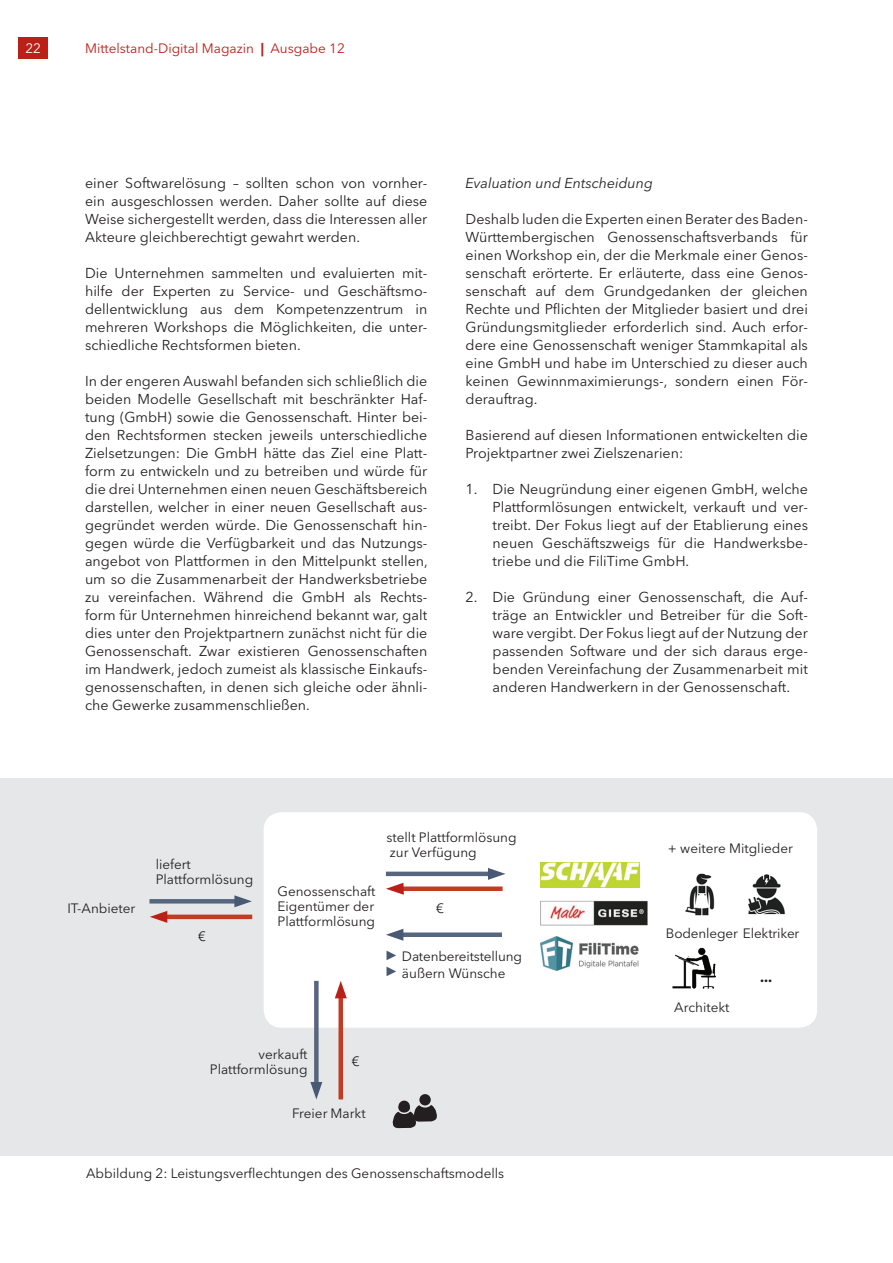
<style>
.page{position:relative;width:893px;height:1263px;background:#fff}
.page>*{position:absolute;margin:0;border:0;box-sizing:border-box;transform-origin:0 0}
.t1{font:14.25px/18px "Avenir Next LT Pro";color:#231f20;text-align:justify}
.t2{font:italic 14.25px "Avenir Next LT Pro";color:#231f20}
.t3{font:13.5px/15px "Avenir Next LT Pro";color:#231f20}
.t4{font:13.5px "Avenir Next LT Pro";color:#bb2018}
.t5{font:700 13.5px "Avenir Next LT Pro";color:#231f20}
.t6{font:13.5px "Avenir Next LT Pro";color:#fff}
.s1{font-weight:700}
.s2{font-family:"Arial";color:#4a5973}
</style>
<div class="page">
<div style="left:18px;top:37px;width:30px;height:21px;background:#bb2018"></div>
<div style="left:0;top:778px;width:893px;height:378px;background:#e6e7e9"></div>
<div style="left:264px;top:812px;width:553px;height:216px;background:#fff;border-radius:18px"></div>
<img style="left:541px;top:862px;width:99px;height:26px">
<img style="left:541px;top:937px;width:98px;height:34px">
<img style="left:541px;top:900px;width:106px;height:26px">
<hr style="left:149px;top:899px;width:90px;height:4px;background:#57667f">
<svg style="left:234px;top:895px;width:18px;height:12px"></svg>
<div style="left:163px;top:914px;width:89px;height:5px;background:#c23c24"></div>
<svg style="left:150px;top:911px;width:17px;height:12px"></svg>
<hr style="left:386px;top:872px;width:102px;height:4px;background:#57667f">
<svg style="left:488px;top:868px;width:17px;height:12px"></svg>
<div style="left:401px;top:886px;width:102px;height:5px;background:#c23c24"></div>
<svg style="left:386px;top:883px;width:18px;height:12px"></svg>
<div style="left:400px;top:932px;width:102px;height:5px;background:#57667f"></div>
<svg style="left:386px;top:929px;width:17px;height:12px"></svg>
<div style="left:314px;top:981px;width:5px;height:102px;background:#57667f"></div>
<svg style="left:310px;top:1082px;width:12px;height:17px"></svg>
<div style="left:338px;top:997px;width:5px;height:102px;background:#c23c24"></div>
<svg style="left:335px;top:981px;width:12px;height:17px"></svg>
<img style="left:685px;top:873px;width:100px;height:43px">
<svg style="left:398px;top:1100px;width:12px;height:12px"></svg>
<svg style="left:392px;top:1104px;width:45px;height:24px"></svg>
<div style="left:418px;top:1095px;width:14px;height:12px;border:2px solid #e6e7e9;border-radius:50%"></div>
<div style="left:419px;top:1094px;width:12px;height:11px;background:#231f20;border-radius:50%"></div>
<img style="left:672px;top:947px;width:44px;height:42px">
<p class="t6" style="left:25px;top:40px;width:17px">22</p>
<p class="t4" style="left:85px;top:40px;width:261px">Mittelstand-Digital Magazin <span class="s1">|</span> Ausgabe 12</p>
<p class="t1" style="left:85px;top:174px;width:344px">einer Softwarelösung – sollten schon von vornher&shy;ein ausgeschlossen werden. Daher sollte auf diese Weise sichergestellt werden, dass die Interessen aller Akteure gleichberechtigt gewahrt werden.</p>
<p class="t1" style="left:85px;top:264px;width:344px">Die Unternehmen sammelten und evaluierten mit&shy;hilfe der Experten zu Service- und Geschäftsmo&shy;dellentwicklung aus dem Kompetenzzentrum in mehreren Workshops die Möglichkeiten, die unter&shy;schiedliche Rechtsformen bieten.</p>
<p class="t1" style="left:85px;top:372px;width:344px">In der engeren Auswahl befanden sich schließlich die beiden Modelle Gesellschaft mit beschränkter Haf&shy;tung (GmbH) sowie die Genossenschaft. Hinter bei&shy;den Rechtsformen stecken jeweils unterschiedliche Zielsetzungen: Die GmbH hätte das Ziel eine Platt&shy;form zu entwickeln und zu betreiben und würde für die drei Unternehmen einen neuen Geschäftsbereich darstellen, welcher in einer neuen Gesellschaft aus&shy;gegründet werden würde. Die Genossenschaft hin&shy;gegen würde die Verfügbarkeit und das Nutzungs&shy;angebot von Plattformen in den Mittelpunkt stellen, um so die Zusammenarbeit der Handwerksbetriebe zu vereinfachen. Während die GmbH als Rechts&shy;form für Unternehmen hinreichend bekannt war, galt dies unter den Projektpartnern zunächst nicht für die Genossenschaft. Zwar existieren Genossenschaften im Handwerk, jedoch zumeist als klassische Einkaufs&shy;genossenschaften, in denen sich gleiche oder ähnli&shy;che Gewerke zusammenschließen.</p>
<p class="t2" style="left:466px;top:175px;width:189px">Evaluation und Entscheidung</p>
<p class="t1" style="left:466px;top:210px;width:344px">Deshalb luden die Experten einen Berater des Baden-Württembergischen Genossenschaftsverbands für einen Workshop ein, der die Merkmale einer Genos&shy;senschaft erörterte. Er erläuterte, dass eine Genos&shy;senschaft auf dem Grundgedanken der gleichen Rechte und Pflichten der Mitglieder basiert und drei Gründungsmitglieder erforderlich sind. Auch erfor&shy;dere eine Genossenschaft weniger Stammkapital als eine GmbH und habe im Unterschied zu dieser auch keinen Gewinnmaximierungs-, sondern einen För&shy;derauftrag.</p>
<p class="t1" style="left:466px;top:426px;width:344px">Basierend auf diesen Informationen entwickelten die<br>Projektpartner zwei Zielszenarien:</p>
<p class="t1" style="left:493px;top:480px;width:317px;text-indent:-27px">1. Die Neugründung einer eigenen GmbH, welche Plattformlösungen entwickelt, verkauft und ver&shy;treibt. Der Fokus liegt auf der Etablierung eines neuen Geschäftszweigs für die Handwerksbe&shy;triebe und die FiliTime GmbH.</p>
<p class="t1" style="left:493px;top:588px;width:317px;text-indent:-27px">2. Die Gründung einer Genossenschaft, die Auf&shy;träge an Entwickler und Betreiber für die Soft&shy;ware vergibt. Der Fokus liegt auf der Nutzung der passenden Software und der sich daraus erge&shy;benden Vereinfachung der Zusammenarbeit mit anderen Handwerkern in der Genossenschaft.</p>
<p class="t3" style="left:67px;top:900px;width:70px">IT-Anbieter</p>
<p class="t3" style="left:156px;top:856px;width:99px">liefert<br>Plattformlösung</p>
<p class="t3" style="left:198px;top:929px;width:9px">€</p>
<p class="t3" style="left:278px;top:883px;width:99px;text-align:justify">Genossenschaft Eigentümer der Plattformlösung</p>
<p class="t3" style="left:387px;top:830px;width:132px">stellt Plattformlösung zur Verfügung</p>
<p class="t3" style="left:436px;top:901px;width:9px">€</p>
<p class="t3" style="left:385px;top:948px;width:139px;line-height:16.5px"><span class="s2">►</span> Datenbereitstellung <span class="s2">►</span> äußern Wünsche</p>
<p class="t3" style="left:210px;top:1047px;width:99px;text-align:right">verkauft<br>Plattformlösung</p>
<p class="t3" style="left:352px;top:1054px;width:9px">€</p>
<p class="t3" style="left:292px;top:1106px;width:75px">Freier Markt</p>
<h3 class="t3" style="left:86px;top:1165px;width:420px">Abbildung 2: Leistungsverflechtungen des Genossenschaftsmodells</h3>
<p class="t3" style="left:668px;top:841px;width:127px">+ weitere Mitglieder</p>
<p class="t3" style="left:666px;top:926px;width:135px">Bodenleger Elektriker</p>
<p class="t3" style="left:674px;top:1000px;width:57px">Architekt</p>
<p class="t5" style="left:760px;top:969px;width:14px">...</p>
</div>
